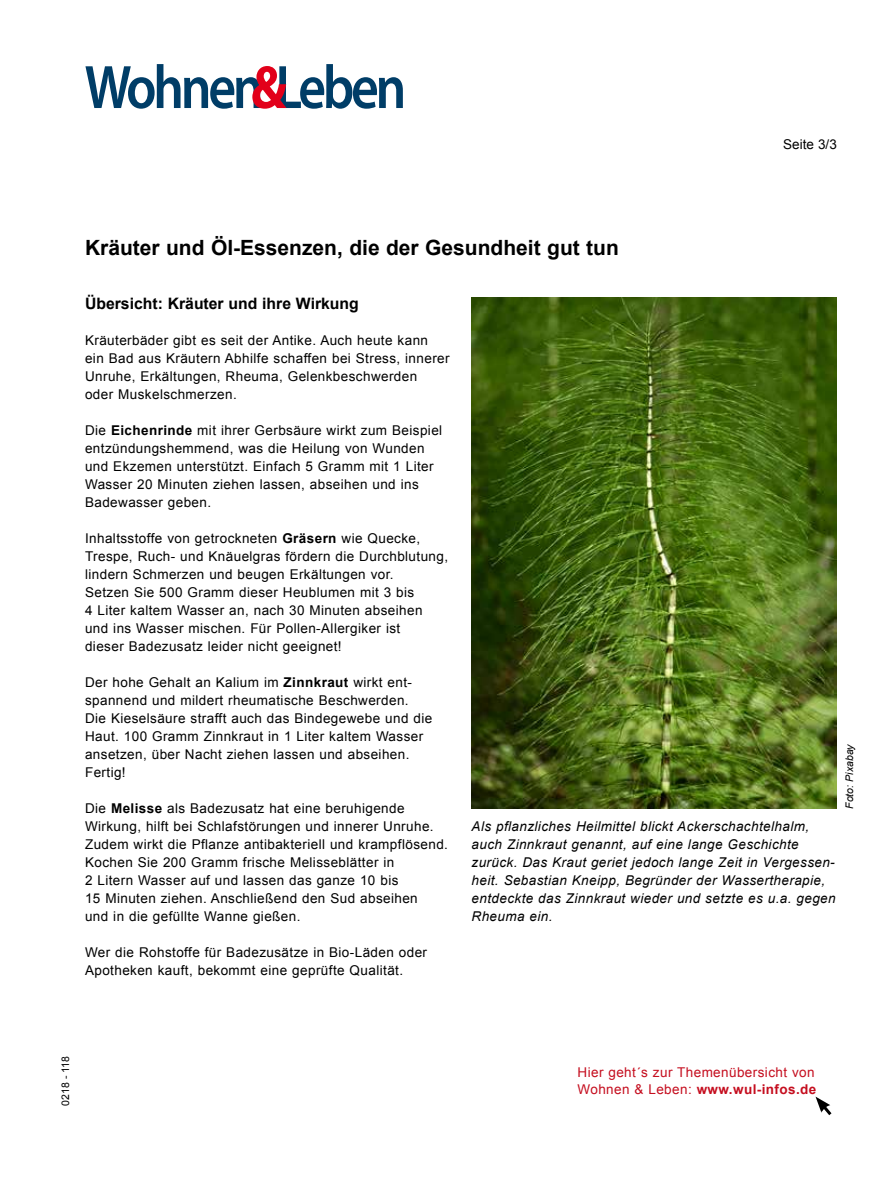
<style>
.page{position:relative;width:893px;height:1191px;background:#fff}
.page>*{position:absolute;margin:0;border:0;box-sizing:border-box;transform-origin:0 0}
.t1{font:700 21px "Arial";color:#000}
.t2{font:700 15.75px "Arial";color:#000}
.t3{font:13.5px/18px "Arial";letter-spacing:.03em;color:#000}
.t4{font:italic 13.5px/18px "Arial";letter-spacing:.03em;color:#000}
.t5{font:13.5px/16.5px "Arial";letter-spacing:.03em;color:#c50e1f}
.t6{font:italic 10.5px "Arial";color:#000}
.t7{font:10.5px "Arial";color:#000}
.s1{font-weight:700}
</style>
<div class="page">
<img style="left:472px;top:298px;width:365px;height:510px">
<svg style="left:85px;top:64px;width:318px;height:44px"></svg>
<svg style="left:815px;top:1096px;width:17px;height:20px"></svg>
<p class="t3" style="left:783px;top:135px;width:55px">Seite 3/3</p>
<h1 class="t1" style="left:85px;top:234px;width:535px">Kräuter und Öl-Essenzen, die der Gesundheit gut tun</h1>
<p class="t2" style="left:85px;top:293px;width:275px">Übersicht: Kräuter und ihre Wirkung</p>
<p class="t3" style="left:85px;top:332px;width:366px">Kräuterbäder gibt es seit der Antike. Auch heute kann ein Bad aus Kräutern Abhilfe schaffen bei Stress, innerer Unruhe, Erkältungen, Rheuma, Gelenkbeschwerden<br>oder Muskelschmerzen.</p>
<p class="t3" style="left:85px;top:421px;width:359px">Die <span class="s1">Eichenrinde</span> mit ihrer Gerbsäure wirkt zum Beispiel entzündungshemmend, was die Heilung von Wunden und Ekzemen unterstützt. Einfach 5 Gramm mit 1 Liter Wasser 20 Minuten ziehen lassen, abseihen und ins Badewasser geben.</p>
<p class="t3" style="left:85px;top:529px;width:365px">Inhaltsstoffe von getrockneten <span class="s1">Gräsern</span> wie Quecke, Trespe, Ruch- und Knäuelgras fördern die Durchblutung, lindern Schmerzen und beugen Erkältungen vor.<br>Setzen Sie 500 Gramm dieser Heublumen mit 3 bis<br>4 Liter kaltem Wasser an, nach 30 Minuten abseihen und ins Wasser mischen. Für Pollen-Allergiker ist<br>dieser Badezusatz leider nicht geeignet!</p>
<p class="t3" style="left:85px;top:673px;width:349px">Der hohe Gehalt an Kalium im <span class="s1">Zinnkraut</span> wirkt ent&shy;spannend und mildert rheumatische Beschwerden.<br>Die Kieselsäure strafft auch das Bindegewebe und die Haut. 100 Gramm Zinnkraut in 1 Liter kaltem Wasser ansetzen, über Nacht ziehen lassen und abseihen.<br>Fertig!</p>
<p class="t3" style="left:85px;top:799px;width:364px">Die <span class="s1">Melisse</span> als Badezusatz hat eine beruhigende Wirkung, hilft bei Schlafstörungen und innerer Unruhe.<br>Zudem wirkt die Pflanze antibakteriell und krampflösend.<br>Kochen Sie 200 Gramm frische Melisseblätter in<br>2 Litern Wasser auf und lassen das ganze 10 bis<br>15 Minuten ziehen. Anschließend den Sud abseihen<br>und in die gefüllte Wanne gießen.</p>
<p class="t3" style="left:85px;top:943px;width:344px">Wer die Rohstoffe für Badezusätze in Bio-Läden oder<br>Apotheken kauft, bekommt eine geprüfte Qualität.</p>
<p class="t4" style="left:472px;top:817px;width:366px">Als pflanzliches Heilmittel blickt Ackerschachtelhalm, auch Zinnkraut genannt, auf eine lange Geschichte zurück. Das Kraut geriet jedoch lange Zeit in Vergessen&shy;heit. Sebastian Kneipp, Begründer der Wassertherapie, entdeckte das Zinnkraut wieder und setzte es u.a. gegen Rheuma ein.</p>
<p class="t6" style="left:842px;top:808px;width:67px;rotate:-90deg">Foto: Pixabay</p>
<p class="t7" style="left:59px;top:1106px;width:52px;rotate:-90deg">0218 - 118</p>
<p class="t5" style="left:577px;top:1064px;width:240px">Hier geht´s zur Themenübersicht von<br>Wohnen &amp; Leben: <span class="s1">www.wul-infos.de</span></p>
</div>
